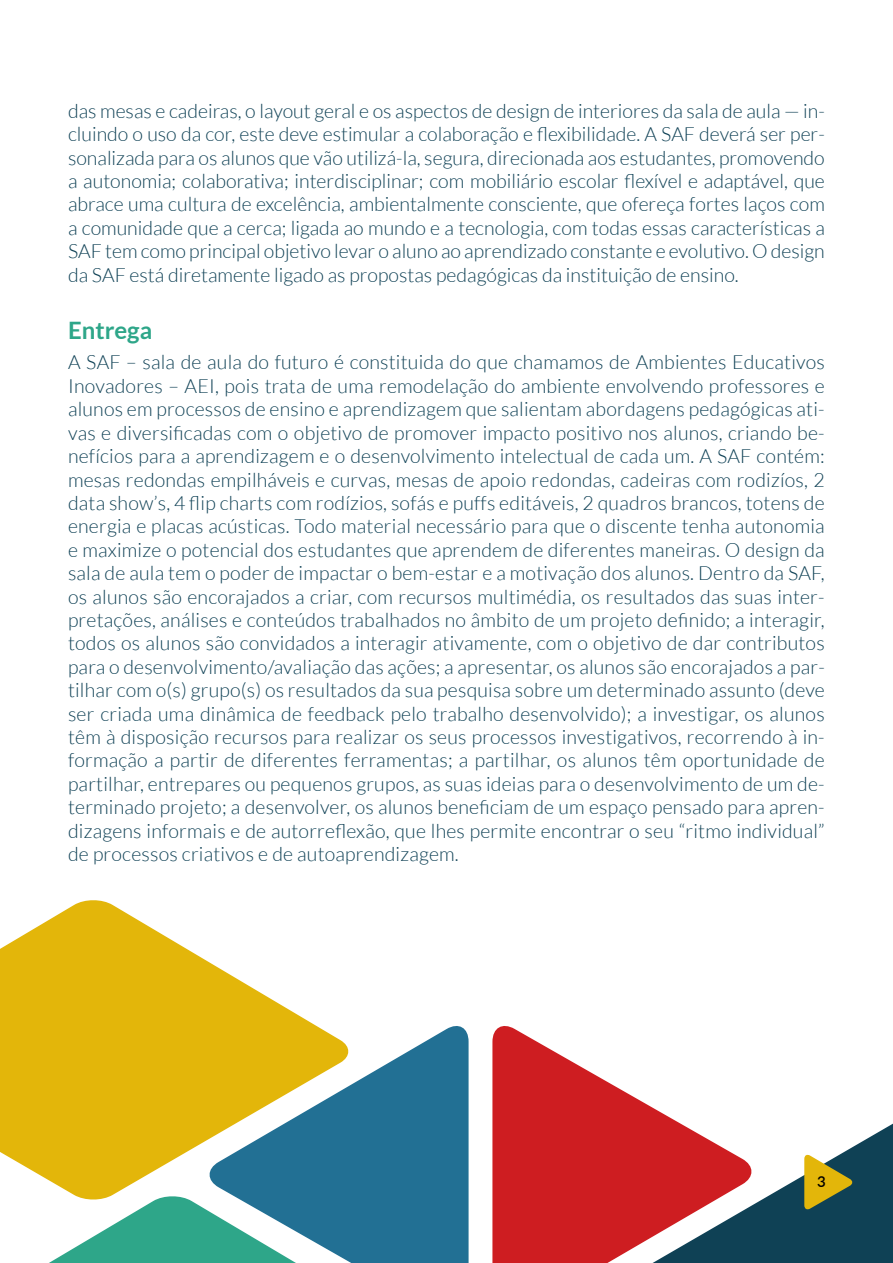
<style>
.page{position:relative;width:893px;height:1263px;background:#fff}
.page>*{position:absolute;margin:0;border:0;box-sizing:border-box;transform-origin:0 0}
.t1{font:700 24px "Lato";color:#2ea689}
.t2{font:300 19.5px/23.4px "Lato";letter-spacing:.005em;color:#0f4155;text-align:justify}
.t3{font:600 15px "Lato";color:#000}
</style>
<div class="page">
<svg style="left:754px;top:1123px;width:139px;height:140px;fill:#0f4155"></svg>
<svg style="left:804px;top:1154px;width:49px;height:56px;background:#928d36"></svg>
<svg style="left:0;top:900px;width:310px;height:295px;fill:#e3b60a"></svg>
<svg style="left:49px;top:1195px;width:157px;height:68px"></svg>
<svg style="left:206px;top:1022px;width:263px;height:241px;fill:#227094"></svg>
<svg style="left:492px;top:1026px;width:262px;height:237px;fill:#ce1d21"></svg>
<p class="t2" style="left:68px;top:99px;width:758px">das mesas e cadeiras, o layout geral e os aspectos de design de interiores da sala de aula — in&shy;cluindo o uso da cor, este deve estimular a colaboração e flexibilidade. A SAF deverá ser per&shy;sonalizada para os alunos que vão utilizá-la, segura, direcionada aos estudantes, promovendo a autonomia; colaborativa; interdisciplinar; com mobiliário escolar flexível e adaptável, que abrace uma cultura de excelência, ambientalmente consciente, que ofereça fortes laços com a comunidade que a cerca; ligada ao mundo e a tecnologia, com todas essas características a SAF tem como principal objetivo levar o aluno ao aprendizado constante e evolutivo. O design da SAF está diretamente ligado as propostas pedagógicas da instituição de ensino.</p>
<p class="t1" style="left:68px;top:316px;width:86px">Entrega</p>
<p class="t2" style="left:68px;top:351px;width:758px">A SAF – sala de aula do futuro é constituida do que chamamos de Ambientes Educativos Inovadores – AEI, pois trata de uma remodelação do ambiente envolvendo professores e alunos em processos de ensino e aprendizagem que salientam abordagens pedagógicas ati&shy;vas e diversificadas com o objetivo de promover impacto positivo nos alunos, criando be&shy;nefícios para a aprendizagem e o desenvolvimento intelectual de cada um. A SAF contém: mesas redondas empilháveis e curvas, mesas de apoio redondas, cadeiras com rodizíos, 2 data show’s, 4 flip charts com rodízios, sofás e puffs editáveis, 2 quadros brancos, totens de energia e placas acústicas. Todo material necessário para que o discente tenha autonomia e maximize o potencial dos estudantes que aprendem de diferentes maneiras. O design da sala de aula tem o poder de impactar o bem-estar e a motivação dos alunos. Dentro da SAF, os alunos são encorajados a criar, com recursos multimédia, os resultados das suas inter&shy;pretações, análises e conteúdos trabalhados no âmbito de um projeto definido; a interagir, todos os alunos são convidados a interagir ativamente, com o objetivo de dar contributos para o desenvolvimento/avaliação das ações; a apresentar, os alunos são encorajados a par&shy;tilhar com o(s) grupo(s) os resultados da sua pesquisa sobre um determinado assunto (deve ser criada uma dinâmica de feedback pelo trabalho desenvolvido); a investigar, os alunos têm à disposição recursos para realizar os seus processos investigativos, recorrendo à in&shy;formação a partir de diferentes ferramentas; a partilhar, os alunos têm oportunidade de partilhar, entrepares ou pequenos grupos, as suas ideias para o desenvolvimento de um de&shy;terminado projeto; a desenvolver, os alunos beneficiam de um espaço pensado para apren&shy;dizagens informais e de autorreflexão, que lhes permite encontrar o seu “ritmo individual” de processos criativos e de autoaprendizagem.</p>
<p class="t3" style="left:817px;top:1170px;width:10px">3</p>
</div>
